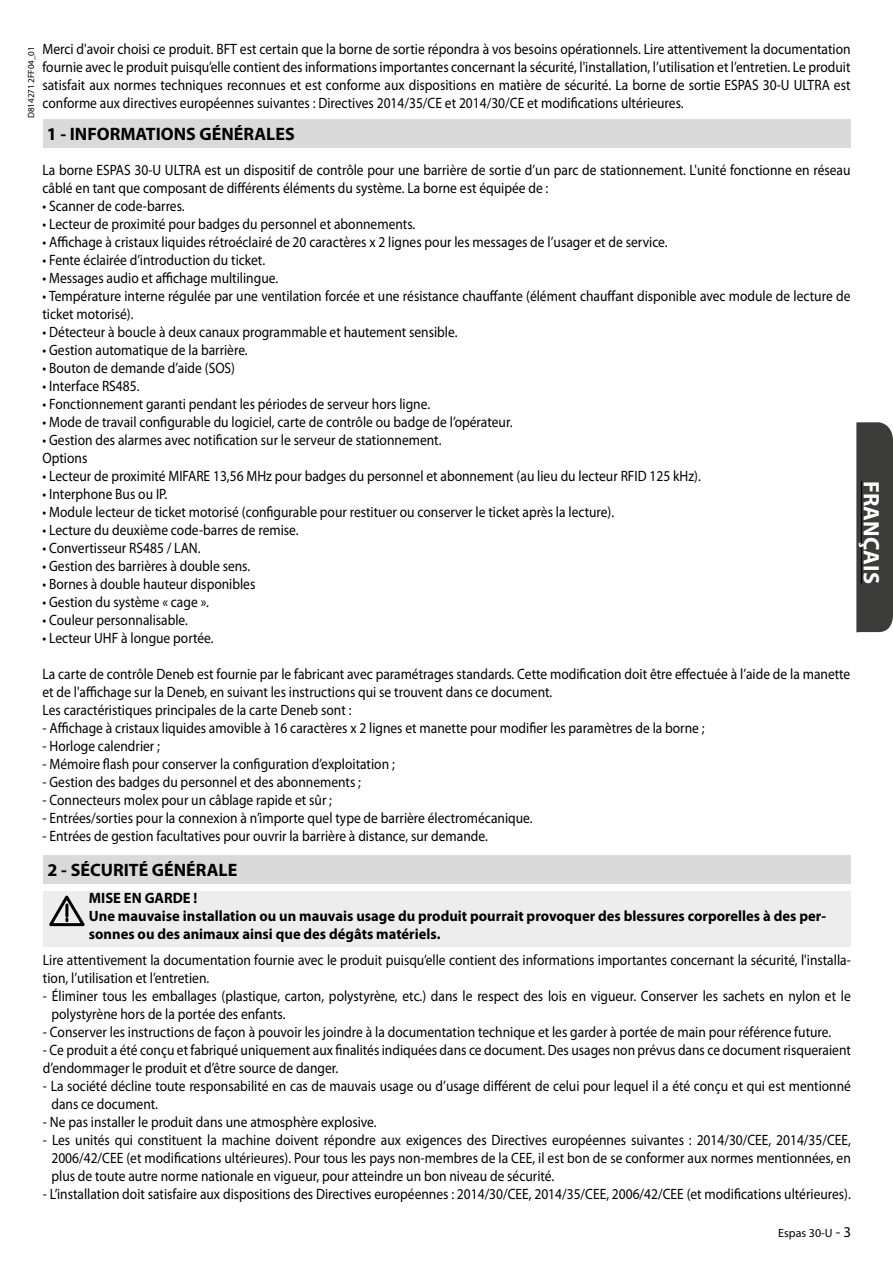
<style>
.page{position:relative;width:893px;height:1263px;background:#fff}
.page>*{position:absolute;margin:0;border:0;box-sizing:border-box;transform-origin:0 0}
.t1{font:700 22.5px "Myriad Pro";color:#fff}
.t2{font:700 18px "Myriad Pro";color:#000}
.t3{font:15px/18px "Myriad Pro";color:#000;scale:.9 1}
.t4{font:700 15px/18px "Myriad Pro";color:#000}
.t5{font:12px "Myriad Pro";color:#000}
.t6{font:9px "Myriad Pro";color:#000}
.s1{font-size:15px}
</style>
<div class="page">
<div style="left:43px;top:119px;width:807px;height:29px;background:#dadada"></div>
<div style="left:43px;top:855px;width:808px;height:29px;background:#dadada"></div>
<div style="left:43px;top:891px;width:808px;height:55px;background:#ededed"></div>
<svg style="left:49px;top:895px;width:36px;height:32px"></svg>
<div style="left:856px;top:422px;width:37px;height:210px;background:#3c3c3b"></div>
<hr style="left:861px;top:481px;width:1px;height:103px;background:#000">
<p class="t3" style="left:43px;top:40px;width:899px;text-align:justify">Merci d'avoir choisi ce produit. BFT est certain que la borne de sortie répondra à vos besoins opérationnels. Lire attentivement la documentation fournie avec le produit puisqu’elle contient des informations importantes concernant la sécurité, l'installation, l’utilisation et l’entretien. Le produit satisfait aux normes techniques reconnues et est conforme aux dispositions en matière de sécurité. La borne de sortie ESPAS 30-U ULTRA est conforme aux directives européennes suivantes : Directives 2014/35/CE et 2014/30/CE et modifications ultérieures.</p>
<p class="t6" style="left:26px;top:118px;width:73px;rotate:-90deg">D814271 2FF04_01</p>
<p class="t2" style="left:47px;top:122px;width:249px">1 - INFORMATIONS GÉNÉRALES</p>
<p class="t3" style="left:43px;top:161px;width:899px">La borne ESPAS 30-U ULTRA est un dispositif de contrôle pour une barrière de sortie d’un parc de stationnement. L'unité fonctionne en réseau câblé en tant que composant de différents éléments du système. La borne est équipée de :</p>
<p class="t3" style="left:43px;top:197px;width:159px">• Scanner de code-barres.</p>
<p class="t3" style="left:43px;top:215px;width:416px">• Lecteur de proximité pour badges du personnel et abonnements.</p>
<p class="t3" style="left:43px;top:233px;width:696px">• Affichage à cristaux liquides rétroéclairé de 20 caractères x 2 lignes pour les messages de l’usager et de service.</p>
<p class="t3" style="left:43px;top:251px;width:249px">• Fente éclairée d’introduction du ticket.</p>
<p class="t3" style="left:43px;top:269px;width:263px">• Messages audio et affichage multilingue.</p>
<p class="t3" style="left:43px;top:287px;width:899px">• Température interne régulée par une ventilation forcée et une résistance chauffante (élément chauffant disponible avec module de lecture de ticket motorisé).</p>
<p class="t3" style="left:43px;top:323px;width:463px">• Détecteur à boucle à deux canaux programmable et hautement sensible.</p>
<p class="t3" style="left:43px;top:341px;width:230px">• Gestion automatique de la barrière.</p>
<p class="t3" style="left:43px;top:359px;width:215px">• Bouton de demande d’aide (SOS)</p>
<p class="t3" style="left:43px;top:377px;width:109px">• Interface RS485.</p>
<p class="t3" style="left:43px;top:395px;width:432px">• Fonctionnement garanti pendant les périodes de serveur hors ligne.</p>
<p class="t3" style="left:43px;top:413px;width:524px">• Mode de travail configurable du logiciel, carte de contrôle ou badge de l’opérateur.</p>
<p class="t3" style="left:43px;top:431px;width:445px">• Gestion des alarmes avec notification sur le serveur de stationnement.<br>Options</p>
<p class="t3" style="left:43px;top:467px;width:733px">• Lecteur de proximité MIFARE 13,56 MHz pour badges du personnel et abonnement (au lieu du lecteur RFID 125 kHz).</p>
<p class="t3" style="left:43px;top:485px;width:140px">• Interphone Bus ou IP.</p>
<p class="t3" style="left:43px;top:503px;width:637px">• Module lecteur de ticket motorisé (configurable pour restituer ou conserver le ticket après la lecture).</p>
<p class="t3" style="left:43px;top:521px;width:286px">• Lecture du deuxième code-barres de remise.</p>
<p class="t3" style="left:43px;top:539px;width:177px">• Convertisseur RS485 / LAN.</p>
<p class="t3" style="left:43px;top:557px;width:232px">• Gestion des barrières à double sens.</p>
<p class="t3" style="left:43px;top:575px;width:238px">• Bornes à double hauteur disponibles</p>
<p class="t3" style="left:43px;top:593px;width:187px">• Gestion du système « cage ».</p>
<p class="t3" style="left:43px;top:611px;width:163px">• Couleur personnalisable.</p>
<p class="t3" style="left:43px;top:629px;width:192px">• Lecteur UHF à longue portée.</p>
<p class="t3" style="left:43px;top:665px;width:899px">La carte de contrôle Deneb est fournie par le fabricant avec paramétrages standards. Cette modification doit être effectuée à l’aide de la manette et de l'affichage sur la Deneb, en suivant les instructions qui se trouvent dans ce document.<br>Les caractéristiques principales de la carte Deneb sont :</p>
<p class="t3" style="left:43px;top:719px;width:737px">- Affichage à cristaux liquides amovible à 16 caractères x 2 lignes et manette pour modifier les paramètres de la borne ;</p>
<p class="t3" style="left:43px;top:737px;width:132px">- Horloge calendrier ;</p>
<p class="t3" style="left:43px;top:755px;width:393px">- Mémoire flash pour conserver la configuration d’exploitation ;</p>
<p class="t3" style="left:43px;top:773px;width:355px">- Gestion des badges du personnel et des abonnements ;</p>
<p class="t3" style="left:43px;top:791px;width:323px">- Connecteurs molex pour un câblage rapide et sûr ;</p>
<p class="t3" style="left:43px;top:809px;width:546px">- Entrées/sorties pour la connexion à n’importe quel type de barrière électromécanique.</p>
<p class="t3" style="left:43px;top:827px;width:496px">- Entrées de gestion facultatives pour ouvrir la barrière à distance, sur demande.</p>
<p class="t2" style="left:48px;top:858px;width:191px">2 - SÉCURITÉ GÉNÉRALE</p>
<p class="t4" style="left:89px;top:889px;width:739px">MISE EN GARDE !<br>Une mauvaise installation ou un mauvais usage du produit pourrait provoquer des blessures corporelles à des per&shy;sonnes ou des animaux ainsi que des dégâts matériels.</p>
<p class="t3" style="left:43px;top:951px;width:899px">Lire attentivement la documentation fournie avec le produit puisqu’elle contient des informations importantes concernant la sécurité, l'installa&shy;tion, l’utilisation et l’entretien.</p>
<p class="t3" style="left:51px;top:987px;width:890px;text-indent:-9px">- Éliminer tous les emballages (plastique, carton, polystyrène, etc.) dans le respect des lois en vigueur. Conserver les sachets en nylon et le polystyrène hors de la portée des enfants.</p>
<p class="t3" style="left:43px;top:1023px;width:877px">- Conserver les instructions de façon à pouvoir les joindre à la documentation technique et les garder à portée de main pour référence future.</p>
<p class="t3" style="left:43px;top:1041px;width:899px">- Ce produit a été conçu et fabriqué uniquement aux finalités indiquées dans ce document. Des usages non prévus dans ce document risqueraient d’endommager le produit et d’être source de danger.</p>
<p class="t3" style="left:51px;top:1077px;width:890px;text-indent:-9px">- La société décline toute responsabilité en cas de mauvais usage ou d’usage différent de celui pour lequel il a été conçu et qui est mentionné dans ce document.</p>
<p class="t3" style="left:43px;top:1113px;width:372px">- Ne pas installer le produit dans une atmosphère explosive.</p>
<p class="t3" style="left:51px;top:1131px;width:890px;text-align:justify;text-indent:-9px">- Les unités qui constituent la machine doivent répondre aux exigences des Directives européennes suivantes : 2014/30/CEE, 2014/35/CEE, 2006/42/CEE (et modifications ultérieures). Pour tous les pays non-membres de la CEE, il est bon de se conformer aux normes mentionnées, en plus de toute autre norme nationale en vigueur, pour atteindre un bon niveau de sécurité.</p>
<p class="t3" style="left:43px;top:1185px;width:899px">- L’installation doit satisfaire aux dispositions des Directives européennes : 2014/30/CEE, 2014/35/CEE, 2006/42/CEE (et modifications ultérieures).</p>
<h1 class="t1" style="left:886px;top:481px;width:104px;rotate:90deg">FRANÇAIS</h1>
<p class="t5" style="left:778px;top:1225px;width:74px">Espas 30-U <span class="s1">- 3</span></p>
</div>
